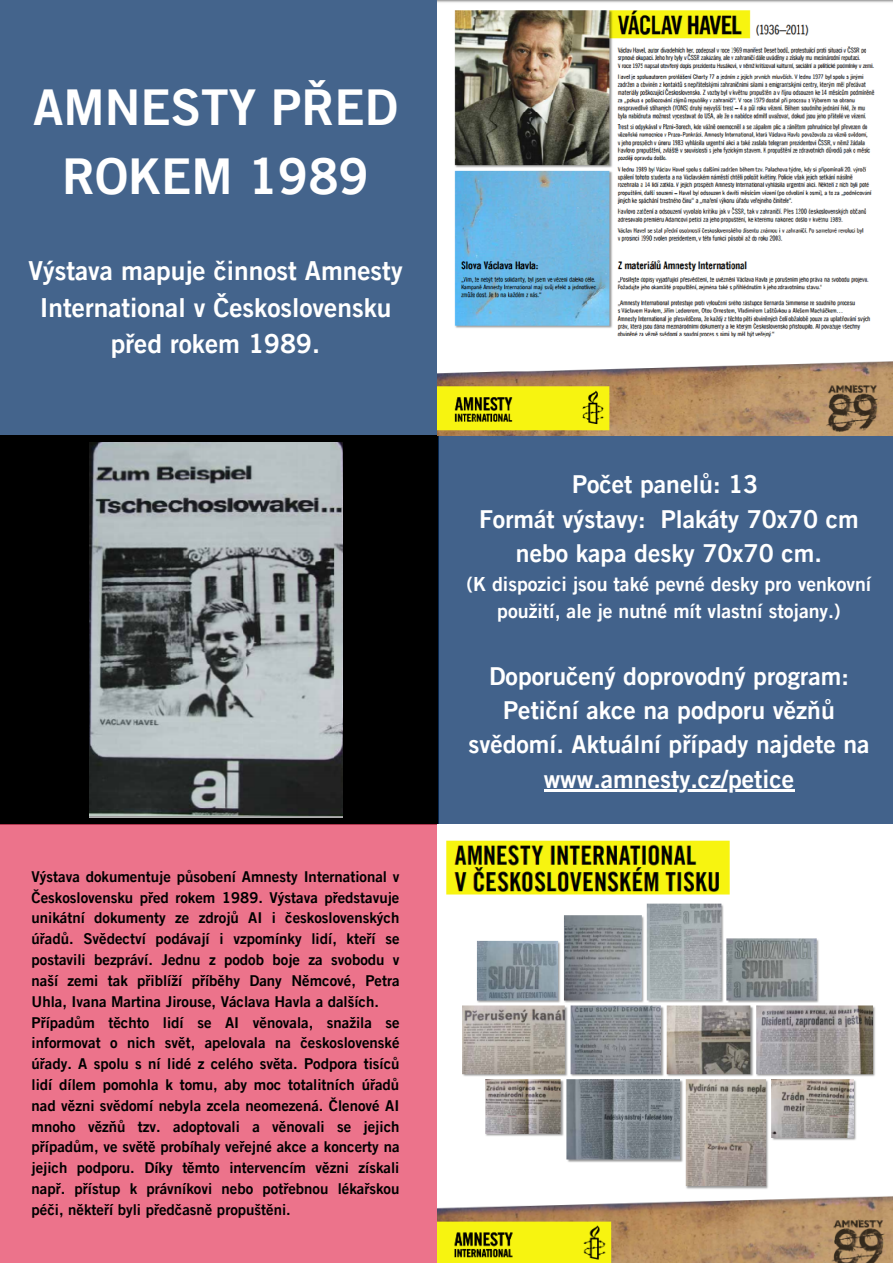
<style>
.page{position:relative;width:893px;height:1263px;background:#fff}
.page>*{position:absolute;margin:0;border:0;box-sizing:border-box;transform-origin:0 0}
.t1{font:49.5px/69.2px "Amnesty Trade Gothic Bd 2";color:#fff;text-align:center}
.t2{font:26.25px/36.6px "Amnesty Trade Gothic Bd 2";color:#fff;text-align:center}
.t3{font:24.75px/34.3px "Amnesty Trade Gothic Bd 2";color:#fff;text-align:center}
.t4{font:19.5px/27px "Amnesty Trade Gothic Bd 2";color:#fff;text-align:center}
.t5{font:15px/20.9px "Amnesty Trade Gothic Bd 2";color:#000;text-align:justify}
</style>
<div class="page">
<div style="left:0;top:0;width:437px;height:435px;background:#44648c"></div>
<div style="left:0;top:436px;width:439px;height:389px;background:#000"></div>
<div style="left:0;top:824px;width:437px;height:439px;background:#ec738b"></div>
<div style="left:437px;top:436px;width:456px;height:388px;background:#42628b"></div>
<img style="left:437px;top:0;width:455px;height:436px">
<img style="left:89px;top:442px;width:253px;height:376px">
<hr style="left:544px;top:789px;width:250px;height:3px;background:#fff">
<img style="left:437px;top:824px;width:456px;height:439px">
<p class="t1" style="left:33px;top:71px;width:366px">AMNESTY PŘED<br>ROKEM 1989</p>
<p class="t2" style="left:29px;top:252px;width:376px">Výstava mapuje činnost Amnesty<br>International v Československu před rokem 1989.</p>
<p class="t5" style="left:32px;top:866px;width:370px">Výstava dokumentuje působení Amnesty International v Československu před rokem 1989. Výstava představuje unikátní dokumenty ze zdrojů AI i československých úřadů. Svědectví podávají i vzpomínky lidí, kteří se postavili bezpráví. Jednu z podob boje za svobodu v naší zemi tak přiblíží příběhy Dany Němcové, Petra Uhla, Ivana Martina Jirouse, Václava Havla a dalších.</p>
<p class="t5" style="left:32px;top:1011px;width:369px">Případům těchto lidí se AI věnovala, snažila se informovat o nich svět, apelovala na československé úřady. A spolu s ní lidé z celého světa. Podpora tisíců lidí dílem pomohla k tomu, aby moc totalitních úřadů nad vězni svědomí nebyla zcela neomezená. Členové AI mnoho vězňů tzv. adoptovali a věnovali se jejich případům, ve světě probíhaly veřejné akce a koncerty na jejich podporu. Díky těmto intervencím vězni získali např. přístup k právníkovi nebo potřebnou lékařskou péči, někteří byli předčasně propuštěni.</p>
<p class="t3" style="left:572px;top:467px;width:188px">Počet panelů: 13</p>
<p class="t3" style="left:479px;top:501px;width:381px">Formát výstavy: Plakáty 70x70 cm nebo kapa desky 70x70 cm.</p>
<p class="t4" style="left:466px;top:570px;width:406px">(K dispozici jsou také pevné desky pro venkovní použití, ale je nutné mít vlastní stojany.)</p>
<p class="t3" style="left:468px;top:658px;width:402px">Doporučený doprovodný program:<br>Petiční akce na podporu vězňů svědomí. Aktuální případy najdete na www.amnesty.cz/petice</p>
</div>
